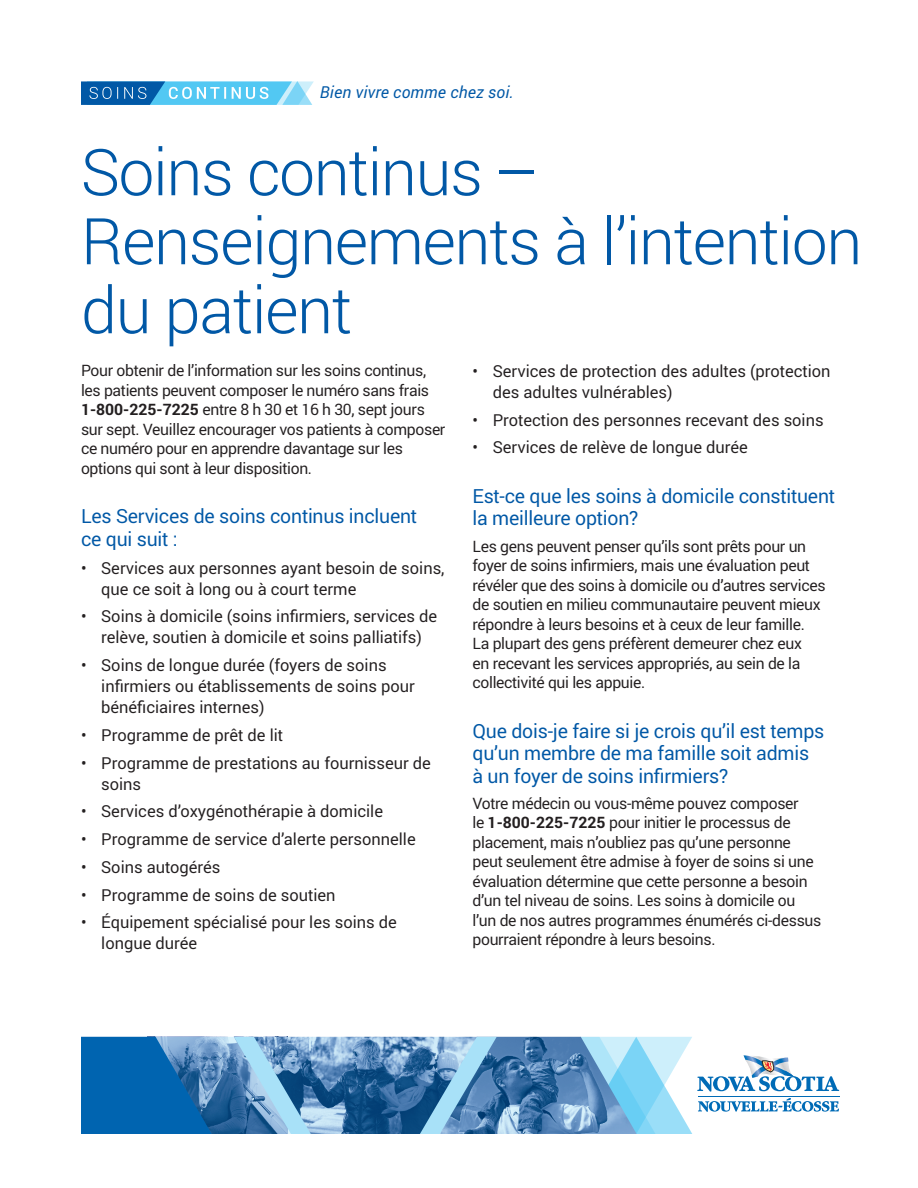
<style>
.page{position:relative;width:918px;height:1188px;background:#fff}
.page>*{position:absolute;margin:0;border:0;box-sizing:border-box;transform-origin:0 0}
.Program_Head{font:300 64.5px/69px "Roboto";letter-spacing:-.02em;color:#0158a6}
.t1{font:19.5px/22.5px "Roboto";letter-spacing:-.01em;color:#0158a6}
.t2{font:16.5px/21px "Roboto";color:#231f20}
.t3{font:italic 16.5px "Roboto";letter-spacing:.01em;color:#0158a6}
.Body_Text{font:15.75px/19.5px "Roboto";letter-spacing:-.02em;color:#231f20}
.s1{font-weight:700}
</style>
<div class="page">
<hr style="left:698px;top:1096px;width:142px;height:1px;background:#006bb6">
<svg style="left:656px;top:1037px;width:183px;height:97px"></svg>
<svg style="left:81px;top:1037px;width:575px;height:97px;background:#4e8abb"></svg>
<svg style="left:81px;top:81px;width:233px;height:24px;background:#57afde"></svg>
<p class="t3" style="left:320px;top:83px;width:195px">Bien vivre comme chez soi.</p>
<h1 class="Program_Head" style="left:81px;top:136px;width:783px">Soins continus –<br>Renseignements à l’intention du patient</h1>
<p class="Body_Text" style="left:81px;top:360px;width:366px">Pour obtenir de l’information sur les soins continus, les patients peuvent composer le numéro sans frais <span class="s1">1-800-225-7225</span> entre 8 h 30 et 16 h 30, sept jours sur sept. Veuillez encourager vos patients à composer ce numéro pour en apprendre davantage sur les options qui sont à leur disposition.</p>
<h2 class="t1" style="left:81px;top:504px;width:338px">Les Services de soins continus incluent ce qui suit :</h2>
<p class="t2" style="left:101px;top:557px;width:345px;text-indent:-20px">• Services aux personnes ayant besoin de soins, que ce soit à long ou à court terme</p>
<p class="t2" style="left:81px;top:605px;width:358px;text-align:center">• Soins à domicile (soins infirmiers, services de relève, soutien à domicile et soins palliatifs)</p>
<p class="t2" style="left:101px;top:654px;width:315px;text-indent:-20px">• Soins de longue durée (foyers de soins infirmiers ou établissements de soins pour bénéficiaires internes)</p>
<p class="t2" style="left:81px;top:724px;width:204px">• Programme de prêt de lit</p>
<p class="t2" style="left:101px;top:752px;width:331px;text-indent:-20px">• Programme de prestations au fournisseur de soins</p>
<p class="t2" style="left:81px;top:800px;width:304px">• Services d’oxygénothérapie à domicile</p>
<p class="t2" style="left:81px;top:828px;width:336px">• Programme de service d’alerte personnelle</p>
<p class="t2" style="left:81px;top:856px;width:141px">• Soins autogérés</p>
<p class="t2" style="left:81px;top:884px;width:256px">• Programme de soins de soutien</p>
<p class="t2" style="left:101px;top:911px;width:297px;text-indent:-20px">• Équipement spécialisé pour les soins de longue durée</p>
<p class="t2" style="left:493px;top:360px;width:339px;text-indent:-20px">• Services de protection des adultes (protection des adultes vulnérables)</p>
<p class="t2" style="left:472px;top:409px;width:353px">• Protection des personnes recevant des soins</p>
<p class="t2" style="left:472px;top:436px;width:277px">• Services de relève de longue durée</p>
<h2 class="t1" style="left:472px;top:484px;width:364px">Est-ce que les soins à domicile constituent la meilleure option?</h2>
<p class="Body_Text" style="left:472px;top:536px;width:355px">Les gens peuvent penser qu’ils sont prêts pour un foyer de soins infirmiers, mais une évaluation peut révéler que des soins à domicile ou d’autres services de soutien en milieu communautaire peuvent mieux répondre à leurs besoins et à ceux de leur famille.<br>La plupart des gens préfèrent demeurer chez eux<br>en recevant les services appropriés, au sein de la collectivité qui les appuie.</p>
<h2 class="t1" style="left:472px;top:719px;width:353px">Que dois-je faire si je crois qu’il est temps qu’un membre de ma famille soit admis à un foyer de soins infirmiers?</h2>
<p class="Body_Text" style="left:472px;top:793px;width:350px">Votre médecin ou vous-même pouvez composer<br>le <span class="s1">1-800-225-7225</span> pour initier le processus de placement, mais n’oubliez pas qu’une personne peut seulement être admise à foyer de soins si une évaluation détermine que cette personne a besoin d’un tel niveau de soins. Les soins à domicile ou l’un de nos autres programmes énumérés ci-dessus pourraient répondre à leurs besoins.</p>
</div>
